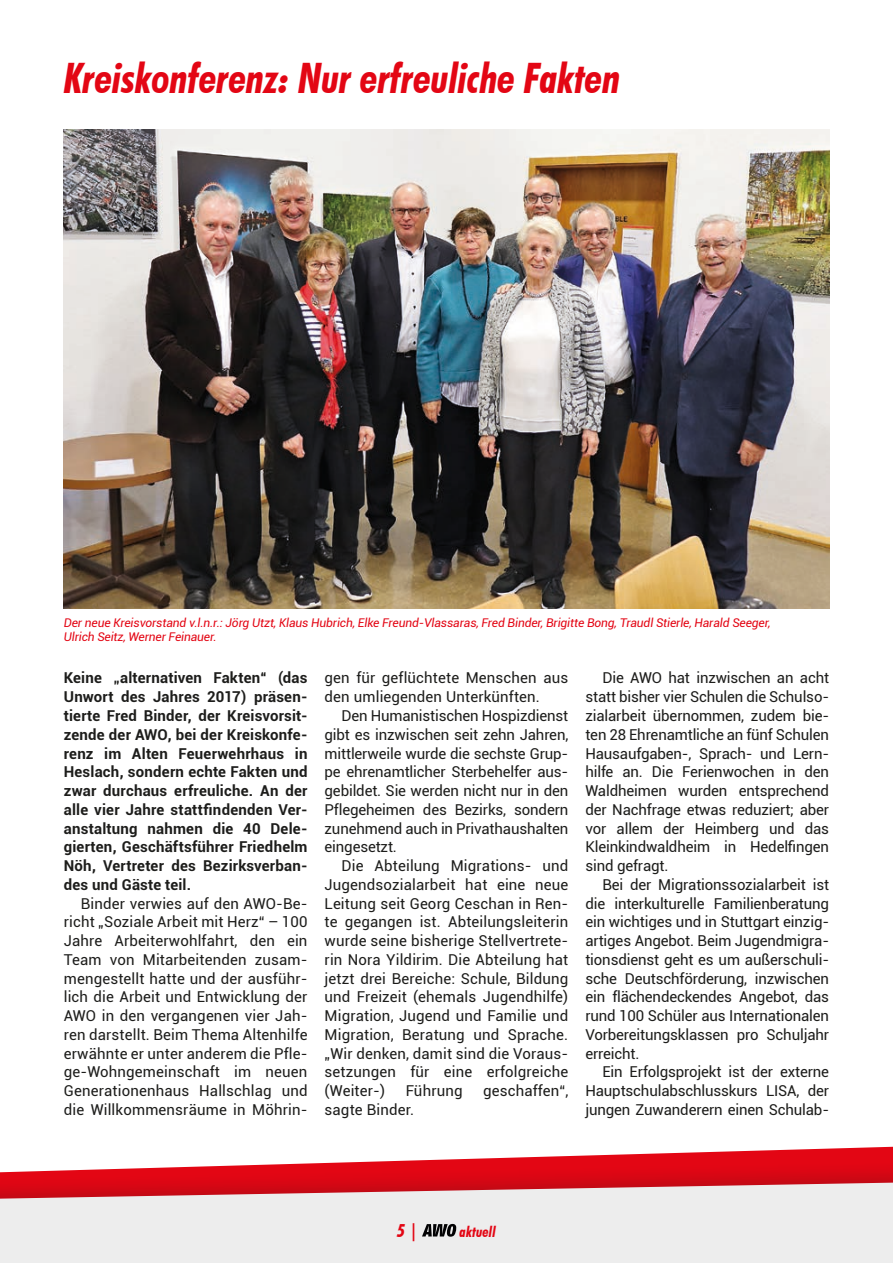
<style>
.page{position:relative;width:893px;height:1263px;background:#fff}
.page>*{position:absolute;margin:0;border:0;box-sizing:border-box;transform-origin:0 0}
.t1{font:italic 700 condensed 42px "Futura BT";letter-spacing:-.01em;color:#e30614}
.t2{font:italic 700 condensed 18px "Futura BT";color:#e30614}
.t3{font:15px/18.8px "Roboto";letter-spacing:-.01em;color:#1d1d1b;text-align:justify}
.t4{font:700 15px/18.8px "Roboto";letter-spacing:.015em;color:#1d1d1b;text-align:justify}
.t5{font:15px/18.8px "Roboto";letter-spacing:.01em;color:#1d1d1b}
.t6{font:italic 700 condensed 15px "Futura BT";color:#e30614}
.t7{font:italic 12px/14.4px "Roboto";letter-spacing:-.01em;color:#e30614}
</style>
<div class="page">
<img style="left:64px;top:129px;width:765px;height:479px">
<svg style="left:466px;top:1147px;width:427px;height:12px"></svg>
<div style="left:0;top:1159px;width:893px;height:104px;background:#1d1d1b;opacity:.25"></div>
<svg style="left:0;top:1182px;width:893px;height:81px;background:#e9d4d5"></svg>
<svg style="left:422px;top:1224px;width:34px;height:13px"></svg>
<h1 class="t1" style="left:64px;top:52px;width:558px">Kreiskonferenz: Nur erfreuliche Fakten</h1>
<p class="t7" style="left:64px;top:615px;width:708px">Der neue Kreisvorstand v.l.n.r.: Jörg Utzt, Klaus Hubrich, Elke Freund-Vlassaras, Fred Binder, Brigitte Bong, Traudl Stierle, Harald Seeger,<br>Ulrich Seitz, Werner Feinauer.</p>
<p class="t4" style="left:64px;top:668px;width:245px">Keine „alternativen Fakten“ (das Unwort des Jahres 2017) präsen&shy;tierte Fred Binder, der Kreisvorsit&shy;zende der AWO, bei der Kreiskonfe&shy;renz im Alten Feuerwehrhaus in Heslach, sondern echte Fakten und zwar durchaus erfreuliche. An der alle vier Jahre stattfindenden Ver&shy;anstaltung nahmen die 40 Dele&shy;gierten, Geschäftsführer Friedhelm Nöh, Vertreter des Bezirksverban&shy;des und Gäste teil.</p>
<p class="t3" style="left:64px;top:893px;width:245px;text-indent:17px">Binder verwies auf den AWO-Be&shy;richt „Soziale Arbeit mit Herz“ – 100<br>Jahre Arbeiterwohlfahrt, den ein Team von Mitarbeitenden zusam&shy;mengestellt hatte und der ausführ&shy;lich die Arbeit und Entwicklung der AWO in den vergangenen vier Jah&shy;ren darstellt. Beim Thema Altenhilfe erwähnte er unter anderem die Pfle&shy;ge-Wohngemeinschaft im neuen Generationenhaus Hallschlag und die Willkommensräume in Möhrin-</p>
<p class="t5" style="left:325px;top:668px;width:245px">gen für geflüchtete Menschen aus den umliegenden Unterkünften.</p>
<p class="t3" style="left:325px;top:706px;width:245px;text-indent:17px">Den Humanistischen Hospizdienst gibt es inzwischen seit zehn Jahren, mittlerweile wurde die sechste Grup&shy;pe ehrenamtlicher Sterbehelfer aus&shy;gebildet. Sie werden nicht nur in den Pflegeheimen des Bezirks, sondern zunehmend auch in Privathaushalten eingesetzt.</p>
<p class="t3" style="left:325px;top:856px;width:245px;text-indent:17px">Die Abteilung Migrations- und Jugendsozialarbeit hat eine neue Leitung seit Georg Ceschan in Ren&shy;te gegangen ist. Abteilungsleiterin wurde seine bisherige Stellvertrete&shy;rin Nora Yildirim. Die Abteilung hat jetzt drei Bereiche: Schule, Bildung und Freizeit (ehemals Jugendhilfe)<br>Migration, Jugend und Familie und Migration, Beratung und Sprache. „Wir denken, damit sind die Voraus&shy;setzungen für eine erfolgreiche (Weiter-)</p>
<p class="t5" style="left:406px;top:1081px;width:58px">Führung</p>
<p class="t5" style="left:483px;top:1081px;width:87px">geschaffen“,</p>
<p class="t5" style="left:325px;top:1099px;width:91px">sagte Binder.</p>
<p class="t3" style="left:585px;top:668px;width:245px;text-indent:17px">Die AWO hat inzwischen an acht statt bisher vier Schulen die Schulso&shy;zialarbeit übernommen, zudem bie&shy;ten 28 Ehrenamtliche an fünf Schulen Hausaufgaben-, Sprach- und Lern&shy;hilfe an. Die Ferienwochen in den Waldheimen wurden entsprechend der Nachfrage etwas reduziert; aber vor allem der Heimberg und das Kleinkindwaldheim in Hedelfingen sind gefragt.</p>
<p class="t3" style="left:585px;top:874px;width:245px;text-indent:17px">Bei der Migrationssozialarbeit ist die interkulturelle Familienberatung ein wichtiges und in Stuttgart einzig&shy;artiges Angebot. Beim Jugendmigra&shy;tionsdienst geht es um außerschuli&shy;sche Deutschförderung, inzwischen ein flächendeckendes Angebot, das rund 100 Schüler aus Internationalen Vorbereitungsklassen pro Schuljahr erreicht.</p>
<p class="t3" style="left:585px;top:1062px;width:245px;text-indent:17px">Ein Erfolgsprojekt ist der externe Hauptschulabschlusskurs LISA, der jungen Zuwanderern einen Schulab-</p>
<p class="t2" style="left:397px;top:1219px;width:22px">5 |</p>
<p class="t6" style="left:460px;top:1222px;width:38px">aktuell</p>
</div>
